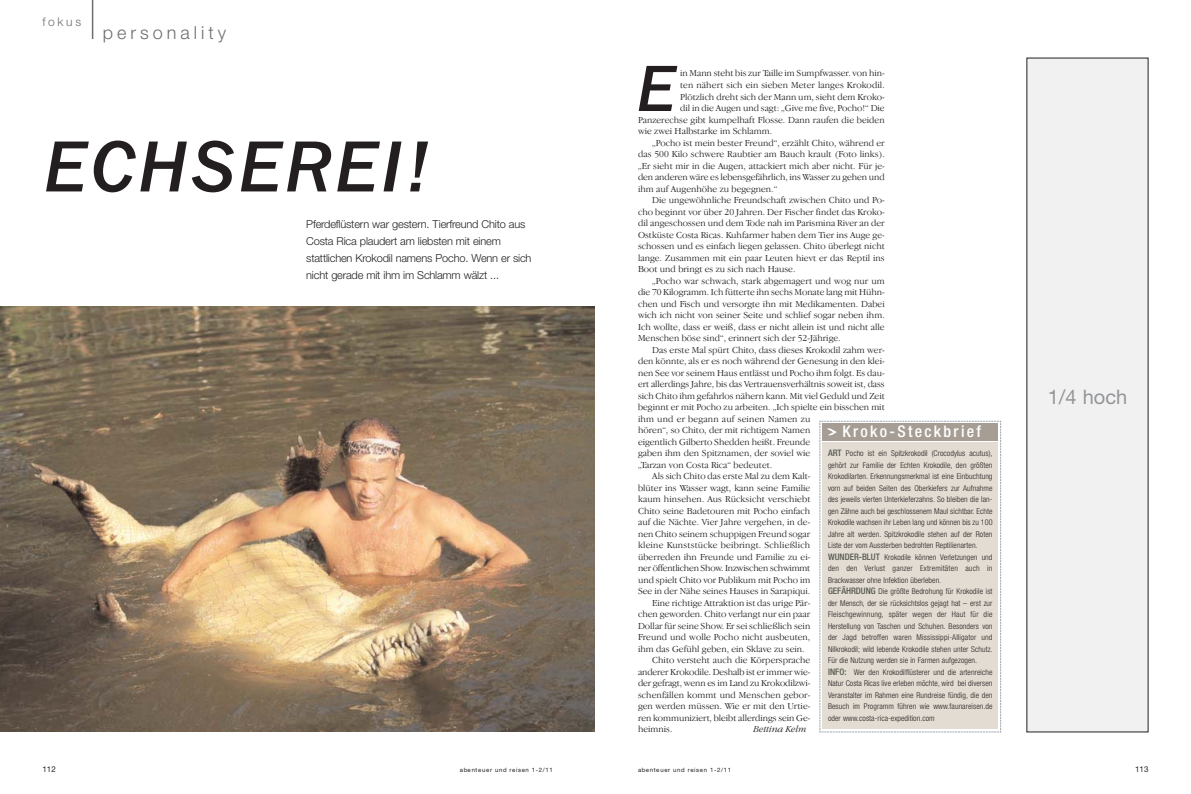
<style>
.page{position:relative;width:1191px;height:794px;background:#fff}
.page>*{position:absolute;margin:0;border:0;box-sizing:border-box;transform-origin:0 0}
.t1{font:71.9px "Franklin Gothic IT Cby BT Med Ital";letter-spacing:.06em;color:#231f20}
.t2{font:64.9px "Franklin Gothic IT Cby BT Med Ital";color:#231f20}
.t3{font:20px "Helvetica Neue";color:#939598}
.t4{font:300 18px "Helvetica Neue";letter-spacing:.22em;color:#6c6e70}
.t5{font:500 condensed 16px "Helvetica Neue";letter-spacing:.145em;color:#fff}
.t6{font:300 12px "Helvetica Neue";letter-spacing:.22em;color:#6c6e70}
.t7{font:300 11px/17px "Helvetica Neue";letter-spacing:-.015em;color:#231f20}
.t8{font:300 9.5px "Garamond IT Cby BT";color:#231f20}
.t9{font:300 9.5px "Garamond IT Cby BT";letter-spacing:.02em;color:#231f20}
.t10{font:300 9.5px "Garamond IT Cby BT";letter-spacing:-.02em;color:#231f20}
.t11{font:italic 300 9.5px "Garamond IT Cby BT";color:#231f20}
.t12{font:300 condensed 8px/11.5px "Helvetica Neue";letter-spacing:.01em;color:#231f20}
.t13{font:8px "Helvetica Neue";color:#231f20}
.t14{font:6px "Helvetica Neue";letter-spacing:.11em;color:#231f20}
.s1{font-weight:500;font-size:9px;color:#565951}
</style>
<div class="page">
<hr style="left:92px;top:1px;width:1px;height:38px;background:#6c6e70">
<img style="left:0;top:306px;width:595px;height:425px">
<div style="left:1027px;top:58px;width:120px;height:673px;background:#f1f1f2"></div>
<svg style="left:819px;top:421px;width:182px;height:311px;background:#ded8cf"></svg>
<p class="t6" style="left:43px;top:18px;width:40px">fokus</p>
<h3 class="t4" style="left:103px;top:26px;width:125px">personality</h3>
<h1 class="t1" style="left:45px;top:139px;width:387px">ECHSEREI!</h1>
<p class="t7" style="left:306px;top:217px;width:227px">Pferdeflüstern war gestern. Tierfreund Chito aus Costa Rica plaudert am liebsten mit einem stattlichen Krokodil namens Pocho. Wenn er sich nicht gerade mit ihm im Schlamm wälzt ...</p>
<h2 class="t2" style="left:638px;top:64px;width:39px">E</h2>
<p class="t8" style="left:680px;top:70px;width:206px">in Mann steht bis zur Taille im Sumpfwasser. von hin-</p>
<p class="t8" style="left:680px;top:81px;width:206px">ten nähert sich ein sieben Meter langes Krokodil.</p>
<p class="t8" style="left:680px;top:93px;width:206px">Plötzlich dreht sich der Mann um, sieht dem Kroko-</p>
<p class="t8" style="left:680px;top:104px;width:206px">dil in die Augen und sagt: „Give me five, Pocho!“ Die</p>
<p class="t8" style="left:638px;top:116px;width:248px">Panzerechse gibt kumpelhaft Flosse. Dann raufen die beiden</p>
<p class="t8" style="left:638px;top:127px;width:136px">wie zwei Halbstarke im Schlamm.</p>
<p class="t8" style="left:652px;top:139px;width:234px">„Pocho ist mein bester Freund“, erzählt Chito, während er</p>
<p class="t8" style="left:638px;top:150px;width:248px">das 500 Kilo schwere Raubtier am Bauch krault (Foto links).</p>
<p class="t8" style="left:638px;top:162px;width:248px">„Er sieht mir in die Augen, attackiert mich aber nicht. Für je-</p>
<p class="t8" style="left:638px;top:173px;width:248px">den anderen wäre es lebensgefährlich, ins Wasser zu gehen und</p>
<p class="t8" style="left:638px;top:185px;width:141px">ihm auf Augenhöhe zu begegnen.“</p>
<p class="t8" style="left:652px;top:196px;width:234px">Die ungewöhnliche Freundschaft zwischen Chito und Po-</p>
<p class="t8" style="left:638px;top:208px;width:248px">cho beginnt vor über 20 Jahren. Der Fischer findet das Kroko-</p>
<p class="t8" style="left:638px;top:219px;width:248px">dil angeschossen und dem Tode nah im Parismina River an der</p>
<p class="t8" style="left:638px;top:231px;width:248px">Ostküste Costa Ricas. Kuhfarmer haben dem Tier ins Auge ge-</p>
<p class="t8" style="left:638px;top:242px;width:248px">schossen und es einfach liegen gelassen. Chito überlegt nicht</p>
<p class="t8" style="left:638px;top:254px;width:248px">lange. Zusammen mit ein paar Leuten hievt er das Reptil ins</p>
<p class="t8" style="left:638px;top:265px;width:159px">Boot und bringt es zu sich nach Hause.</p>
<p class="t8" style="left:652px;top:277px;width:234px">„Pocho war schwach, stark abgemagert und wog nur um</p>
<p class="t8" style="left:638px;top:288px;width:248px">die 70 Kilogramm. Ich fütterte ihn sechs Monate lang mit Hühn-</p>
<p class="t8" style="left:638px;top:300px;width:248px">chen und Fisch und versorgte ihn mit Medikamenten. Dabei</p>
<p class="t8" style="left:638px;top:311px;width:248px">wich ich nicht von seiner Seite und schlief sogar neben ihm.</p>
<p class="t8" style="left:638px;top:323px;width:248px">Ich wollte, dass er weiß, dass er nicht allein ist und nicht alle</p>
<p class="t8" style="left:638px;top:334px;width:204px">Menschen böse sind“, erinnert sich der 52-Jährige.</p>
<p class="t8" style="left:652px;top:346px;width:234px">Das erste Mal spürt Chito, dass dieses Krokodil zahm wer-</p>
<p class="t8" style="left:638px;top:357px;width:248px">den könnte, als er es noch während der Genesung in den klei-</p>
<p class="t8" style="left:638px;top:369px;width:248px">nen See vor seinem Haus entlässt und Pocho ihm folgt. Es dau-</p>
<p class="t8" style="left:638px;top:380px;width:248px">ert allerdings Jahre, bis das Vertrauensverhältnis soweit ist, dass</p>
<p class="t8" style="left:638px;top:392px;width:248px">sich Chito ihm gefahrlos nähern kann. Mit viel Geduld und Zeit</p>
<p class="t8" style="left:638px;top:403px;width:248px">beginnt er mit Pocho zu arbeiten. „Ich spielte ein bisschen mit</p>
<p class="t8" style="left:638px;top:415px;width:174px">ihm und er begann auf seinen Namen zu</p>
<p class="t8" style="left:638px;top:426px;width:174px">hören“, so Chito, der mit richtigem Namen</p>
<p class="t8" style="left:638px;top:438px;width:174px">eigentlich Gilberto Shedden heißt. Freunde</p>
<p class="t8" style="left:638px;top:449px;width:174px">gaben ihm den Spitznamen, der soviel wie</p>
<p class="t8" style="left:638px;top:461px;width:136px">„Tarzan von Costa Rica“ bedeutet.</p>
<p class="t8" style="left:652px;top:472px;width:160px">Als sich Chito das erste Mal zu dem Kalt-</p>
<p class="t8" style="left:638px;top:484px;width:174px">blüter ins Wasser wagt, kann seine Familie</p>
<p class="t8" style="left:638px;top:495px;width:174px">kaum hinsehen. Aus Rücksicht verschiebt</p>
<p class="t8" style="left:638px;top:507px;width:174px">Chito seine Badetouren mit Pocho einfach</p>
<p class="t8" style="left:638px;top:518px;width:174px">auf die Nächte. Vier Jahre vergehen, in de-</p>
<p class="t8" style="left:638px;top:530px;width:174px">nen Chito seinem schuppigen Freund sogar</p>
<p class="t9" style="left:638px;top:541px;width:174px">kleine Kunststücke beibringt. Schließlich</p>
<p class="t8" style="left:638px;top:553px;width:174px">überreden ihn Freunde und Familie zu ei-</p>
<p class="t10" style="left:638px;top:564px;width:174px">ner öffentlichen Show. Inzwischen schwimmt</p>
<p class="t8" style="left:638px;top:576px;width:174px">und spielt Chito vor Publikum mit Pocho im</p>
<p class="t8" style="left:638px;top:587px;width:174px">See in der Nähe seines Hauses in Sarapiqui.</p>
<p class="t8" style="left:652px;top:599px;width:160px">Eine richtige Attraktion ist das urige Pär-</p>
<p class="t8" style="left:638px;top:610px;width:174px">chen geworden. Chito verlangt nur ein paar</p>
<p class="t8" style="left:638px;top:622px;width:174px">Dollar für seine Show. Er sei schließlich sein</p>
<p class="t8" style="left:638px;top:633px;width:174px">Freund und wolle Pocho nicht ausbeuten,</p>
<p class="t8" style="left:638px;top:645px;width:168px">ihm das Gefühl geben, ein Sklave zu sein.</p>
<p class="t8" style="left:652px;top:656px;width:160px">Chito versteht auch die Körpersprache</p>
<p class="t8" style="left:638px;top:668px;width:174px">anderer Krokodile. Deshalb ist er immer wie-</p>
<p class="t8" style="left:638px;top:679px;width:174px">der gefragt, wenn es im Land zu Krokodilzwi-</p>
<p class="t8" style="left:638px;top:691px;width:174px">schenfällen kommt und Menschen gebor-</p>
<p class="t8" style="left:638px;top:702px;width:174px">gen werden müssen. Wie er mit den Urtie-</p>
<p class="t8" style="left:638px;top:714px;width:174px">ren kommuniziert, bleibt allerdings sein Ge-</p>
<p class="t8" style="left:638px;top:725px;width:36px">heimnis.</p>
<p class="t11" style="left:753px;top:725px;width:54px">Bettina Kelm</p>
<h3 class="t5" style="left:842px;top:426px;width:140px">Kroko-Steckbrief</h3>
<p class="t12" style="left:828px;top:448px;width:166px"><span class="s1">ART</span> Pocho ist ein Spitzkrokodil (Crocodylus acutus), gehört zur Familie der Echten Krokodile, den größten Krokodilarten. Erkennungsmerkmal ist eine Einbuchtung vorn auf beiden Seiten des Oberkiefers zur Aufnahme des jeweils vierten Unterkieferzahns. So bleiben die lan&shy;gen Zähne auch bei geschlossenem Maul sichtbar. Echte Krokodile wachsen ihr Leben lang und können bis zu 100<br>Jahre alt werden. Spitzkrokodile stehen auf der Roten Liste der vom Aussterben bedrohten Reptilienarten.<br><span class="s1">WUNDER-BLUT</span> Krokodile können Verletzungen und den den Verlust ganzer Extremitäten auch in Brackwasser ohne Infektion überleben.<br><span class="s1">GEFÄHRDUNG</span> Die größte Bedrohung für Krokodile ist der Mensch, der sie rücksichtslos gejagt hat – erst zur Fleischgewinnung, später wegen der Haut für die Herstellung von Taschen und Schuhen. Besonders von der Jagd betroffen waren Mississippi-Alligator und Nilkrokodil; wild lebende Krokodile stehen unter Schutz.<br>Für die Nutzung werden sie in Farmen aufgezogen.<br><span class="s1">INFO:</span> Wer den Krokodilflüsterer und die artenreiche Natur Costa Ricas live erleben möchte, wird bei diversen Veranstalter im Rahmen eine Rundreise fündig, die den Besuch im Programm führen wie www.faunareisen.de oder www.costa-rica-expedition.com</p>
<p class="t13" style="left:43px;top:766px;width:15px">112</p>
<p class="t14" style="left:460px;top:768px;width:95px">abenteuer und reisen 1-2/11</p>
<p class="t14" style="left:638px;top:768px;width:95px">abenteuer und reisen 1-2/11</p>
<h3 class="t3" style="left:1047px;top:389px;width:81px">1/4 hoch</h3>
<p class="t13" style="left:1135px;top:766px;width:15px">113</p>
</div>
